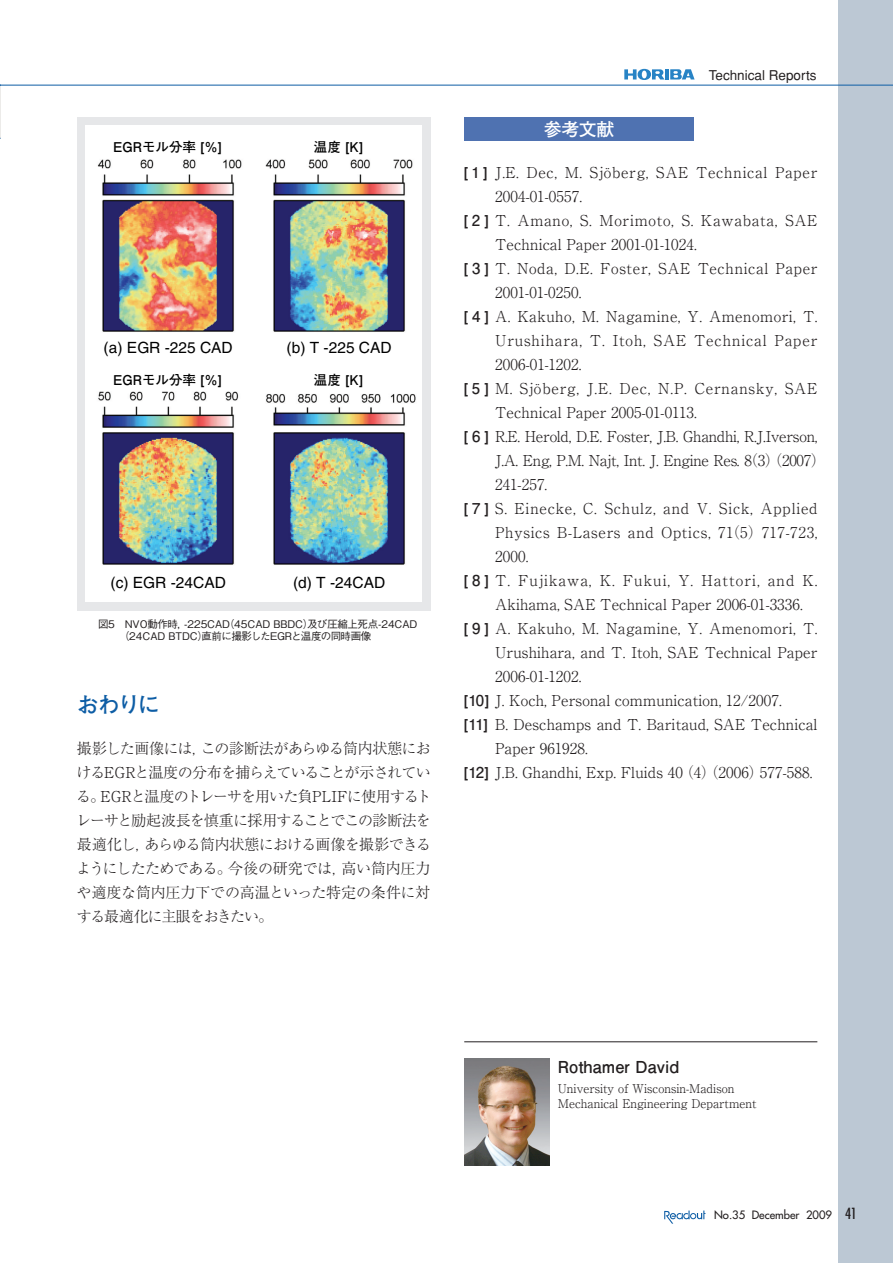
<style>
.page{position:relative;width:893px;height:1263px;background:#fff}
.page>*{position:absolute;margin:0;border:0;box-sizing:border-box;transform-origin:0 0}
.t1{font:22.5px "Futo Go B101 Pro Bold 90 pv RKSJ H";color:#0d5da5}
.t2{font:18px "Futo Go B101 Pro Bold 90 pv RKSJ H";color:#fff}
.t3{font:16.5px "Futo Go B101 Pro Bold 90 pv RKSJ H";color:#231f20}
.t4{font:15.45px "Helvetica";color:#000}
.t5{font:15px/24px "Ryumin Pro Light 90 pv RKSJ H";letter-spacing:.015em;color:#231f20;text-align:justify}
.t6{font:15px "Ryumin Pro Light 90 pv RKSJ H";letter-spacing:.045em;color:#231f20}
.t7{font:15px "Ryumin Pro Light 90 pv RKSJ H";letter-spacing:.05em;color:#231f20}
.t8{font:15px "Ryumin Pro Light 90 pv RKSJ H";letter-spacing:.035em;color:#231f20}
.t9{font:15px "Ryumin Pro Light 90 pv RKSJ H";letter-spacing:.055em;color:#231f20}
.t10{font:15px "Ryumin Pro Light 90 pv RKSJ H";letter-spacing:-.015em;color:#231f20}
.t11{font:15px "Ryumin Pro Light 90 pv RKSJ H";letter-spacing:-.02em;color:#231f20}
.t12{font:15px "Ryumin Pro Light 90 pv RKSJ H";letter-spacing:.04em;color:#231f20}
.t13{font:15px "Ryumin Pro Light 90 pv RKSJ H";letter-spacing:.075em;color:#231f20}
.t14{font:condensed 15px "Futura";color:#231f20}
.t15{font:13.5px "Futo Go B101 Pro Bold 90 pv RKSJ H";color:#000}
.t16{font:13.5px "Helvetica";color:#231f20}
.t17{font:12px/15px "Ryumin Pro Light 90 pv RKSJ H";color:#231f20}
.t18{font:11.25px "Futura";color:#231f20}
.t19{font:10.5px/12.3px "Gothic BBB Pro Medium 90 pv RKSJ H";letter-spacing:-.02em;color:#231f20}
.s1{font-family:"Futo Go B101 Pro Bold 90 pv RKSJ H"}
</style>
<div class="page">
<hr style="left:0;top:85px;width:1px;height:53px;background:#ecebe9">
<svg style="left:664px;top:1211px;width:41px;height:13px"></svg>
<svg style="left:624px;top:69px;width:70px;height:11px"></svg>
<div style="left:838px;top:0;width:54px;height:1263px;background:#bcc8d4"></div>
<hr style="left:1px;top:85px;width:891px;height:1px;background:#0d5da5">
<div style="left:77px;top:117px;width:353px;height:493px;background:#e6e7e9"></div>
<div style="left:86px;top:126px;width:335px;height:476px;background:#fff"></div>
<img style="left:97px;top:159px;width:145px;height:173px">
<img style="left:265px;top:159px;width:148px;height:173px">
<img style="left:98px;top:391px;width:141px;height:174px">
<img style="left:266px;top:394px;width:150px;height:171px">
<div style="left:464px;top:117px;width:230px;height:24px;background:#4f72b1"></div>
<hr style="left:464px;top:1041px;width:353px;height:1px;background:#231f20">
<img style="left:464px;top:1059px;width:85px;height:106px">
<p class="t15" style="left:113px;top:141px;width:110px">EGRモル分率 [%]</p>
<p class="t15" style="left:314px;top:141px;width:51px">温度 [K]</p>
<p class="t4" style="left:104px;top:342px;width:131px">(a) EGR -225 CAD</p>
<p class="t4" style="left:286px;top:342px;width:107px">(b) T -225 CAD</p>
<p class="t15" style="left:113px;top:375px;width:110px">EGRモル分率 [%]</p>
<p class="t15" style="left:314px;top:375px;width:51px">温度 [K]</p>
<p class="t4" style="left:110px;top:576px;width:117px">(c) EGR -24CAD</p>
<p class="t4" style="left:293px;top:576px;width:94px">(d) T -24CAD</p>
<p class="t19" style="left:119px;top:619px;width:300px;text-indent:-21px">図5　 NVO動作時，-225CAD（45CAD BBDC）及び圧縮上死点-24CAD（24CAD BTDC）直前に撮影したEGRと温度の同時画像</p>
<h1 class="t1" style="left:76px;top:696px;width:85px">おわりに</h1>
<p class="t5" style="left:76px;top:739px;width:357px">撮影した画像には，この診断法があらゆる筒内状態におけるEGRと温度の分布を捕らえていることが示されている。EGRと温度のトレーサを用いた負PLIFに使用するトレーサと励起波長を慎重に採用することでこの診断法を最適化し，あらゆる筒内状態における画像を撮影できるようにしたためである。今後の研究では，高い筒内圧力や適度な筒内圧力下での高温といった特定の条件に対する最適化に主眼をおきたい。</p>
<p class="t16" style="left:708px;top:70px;width:109px">Technical Reports</p>
<p class="t2" style="left:544px;top:122px;width:72px">参考文献</p>
<p class="t6" style="left:464px;top:167px;width:355px"><span class="s1">[1]</span> J.E. Dec, M. Sjöberg, SAE Technical Paper</p>
<p class="t5" style="left:495px;top:187px;width:88px">2004-01-0557.</p>
<p class="t7" style="left:464px;top:215px;width:355px"><span class="s1">[ 2 ]</span> T. Amano, S. Morimoto, S. Kawabata, SAE</p>
<p class="t5" style="left:495px;top:235px;width:203px">Technical Paper 2001-01-1024.</p>
<p class="t12" style="left:464px;top:263px;width:355px"><span class="s1">[ 3 ]</span> T. Noda, D.E. Foster, SAE Technical Paper</p>
<p class="t5" style="left:495px;top:283px;width:88px">2001-01-0250.</p>
<p class="t8" style="left:464px;top:311px;width:355px"><span class="s1">[ 4 ]</span> A. Kakuho, M. Nagamine, Y. Amenomori, T.</p>
<p class="t9" style="left:495px;top:335px;width:324px">Urushihara, T. Itoh, SAE Technical Paper</p>
<p class="t5" style="left:495px;top:355px;width:88px">2006-01-1202.</p>
<p class="t9" style="left:464px;top:383px;width:355px"><span class="s1">[ 5 ]</span> M. Sjöberg, J.E. Dec, N.P. Cernansky, SAE</p>
<p class="t5" style="left:495px;top:403px;width:203px">Technical Paper 2005-01-0113.</p>
<p class="t10" style="left:464px;top:431px;width:355px"><span class="s1">[ 6 ]</span> R.E. Herold, D.E. Foster, J.B. Ghandhi, R.J.Iverson,</p>
<p class="t11" style="left:495px;top:455px;width:332px">J.A. Eng, P.M. Najt, Int. J. Engine Res. 8（3）（2007）</p>
<p class="t5" style="left:495px;top:475px;width:54px">241-257.</p>
<p class="t7" style="left:464px;top:503px;width:355px"><span class="s1">[ 7 ]</span> S. Einecke, C. Schulz, and V. Sick, Applied</p>
<p class="t6" style="left:495px;top:527px;width:324px">Physics B-Lasers and Optics, 71（5）717-723,</p>
<p class="t5" style="left:495px;top:547px;width:35px">2000.</p>
<p class="t13" style="left:464px;top:575px;width:355px"><span class="s1">[8 ]</span> T. Fujikawa, K. Fukui, Y. Hattori, and K.</p>
<p class="t5" style="left:495px;top:595px;width:309px">Akihama, SAE Technical Paper 2006-01-3336.</p>
<p class="t8" style="left:464px;top:623px;width:355px"><span class="s1">[ 9 ]</span> A. Kakuho, M. Nagamine, Y. Amenomori, T.</p>
<p class="t5" style="left:495px;top:643px;width:324px">Urushihara, and T. Itoh, SAE Technical Paper</p>
<p class="t5" style="left:495px;top:667px;width:88px">2006-01-1202.</p>
<p class="t5" style="left:464px;top:691px;width:319px"><span class="s1">[10]</span> J. Koch, Personal communication, 12/2007.</p>
<p class="t5" style="left:464px;top:715px;width:355px"><span class="s1">[11]</span> B. Deschamps and T. Baritaud, SAE Technical</p>
<p class="t5" style="left:495px;top:739px;width:94px">Paper 961928.</p>
<p class="t5" style="left:464px;top:763px;width:350px"><span class="s1">[12]</span> J.B. Ghandhi, Exp. Fluids 40 （4）（2006）577-588.</p>
<p class="t3" style="left:558px;top:1061px;width:123px">Rothamer David</p>
<p class="t17" style="left:558px;top:1083px;width:200px">University of Wisconsin-Madison<br>Mechanical Engineering Department</p>
<p class="t18" style="left:714px;top:1209px;width:119px">No.35 December 2009</p>
<p class="t14" style="left:845px;top:1207px;width:14px">41</p>
</div>
